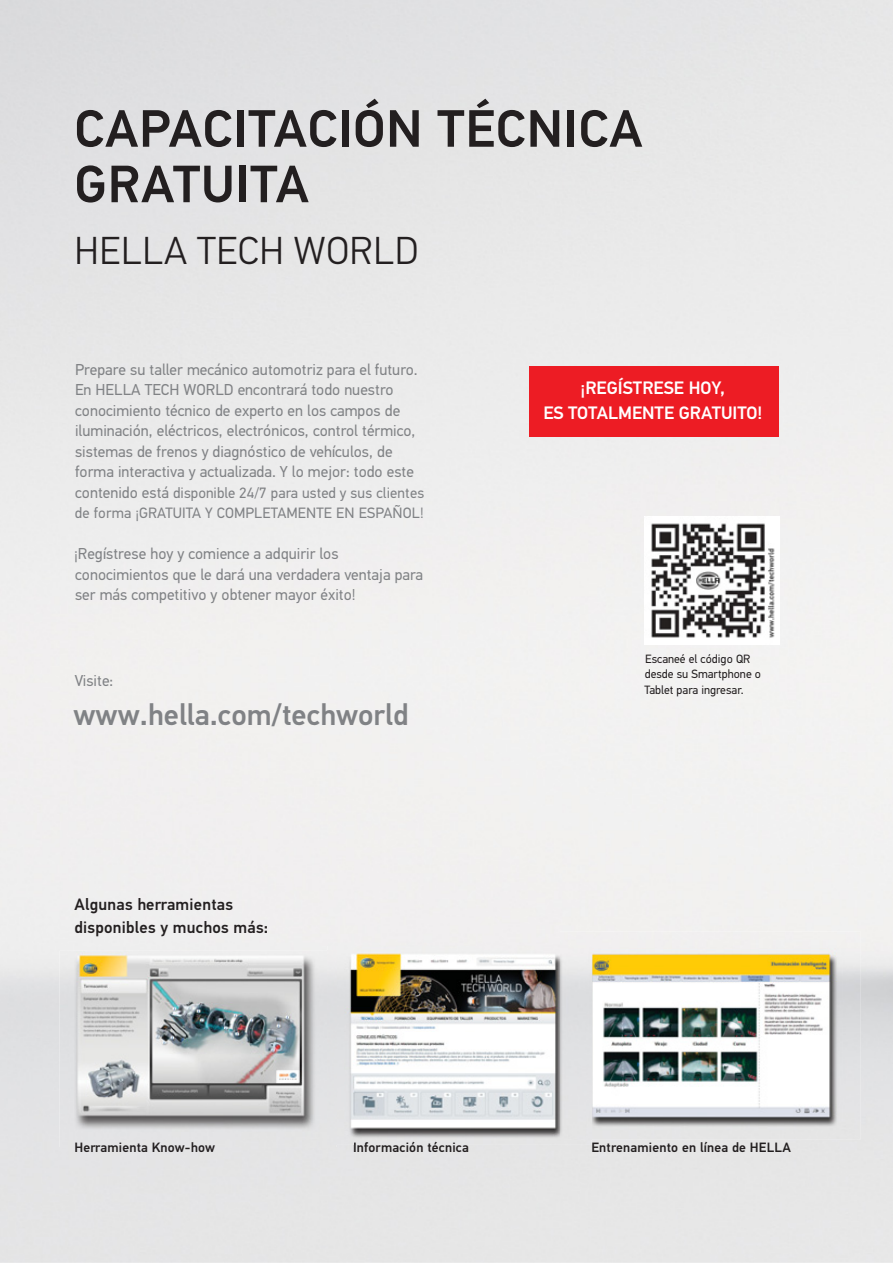
<style>
.page{position:relative;width:893px;height:1263px;background:#fff}
.page>*{position:absolute;margin:0;border:0;box-sizing:border-box;transform-origin:0 0}
.t1{font:500 52.5px/55.5px "Hella DIN Universal";letter-spacing:.015em;color:#231f20}
.t2{font:300 39px "Hella DIN Universal";letter-spacing:.015em;color:#231f20}
.t3{font:500 30px "Hella DIN Universal";color:#808285}
.t4{font:500 18px/25.2px "Hella DIN Universal";color:#fff;text-align:center}
.t5{font:500 16.5px/23.1px "Hella DIN Universal";letter-spacing:.015em;color:#231f20}
.t6{font:15.75px/20.4px "Hella DIN Universal";color:#808285}
.t7{font:15px/20.4px "Hella DIN Universal";letter-spacing:.01em;color:#808285}
.t8{font:500 13.5px "Hella DIN Universal";letter-spacing:.015em;color:#231f20}
.t9{font:500 13.5px "Hella DIN Universal";color:#1b181a}
.t10{font:12px/15.6px "Hella DIN Universal";color:#231f20}
.s1{font-size:15.75px}
</style>
<div class="page">
<img style="left:560px;top:932px;width:301px;height:207px">
<img style="left:60px;top:951px;width:277px;height:196px">
<img style="left:644px;top:517px;width:131px;height:122px">
<div style="left:529px;top:366px;width:250px;height:71px;background:#ed1c24"></div>
<img style="left:327px;top:946px;width:264px;height:199px">
<img style="left:560px;top:946px;width:31px;height:193px">
<img style="left:327px;top:951px;width:10px;height:194px">
<img style="left:354px;top:1142px;width:114px;height:3px">
<h1 class="t1" style="left:74px;top:105px;width:569px">CAPACITACIÓN TÉCNICA<br>GRATUITA</h1>
<h2 class="t2" style="left:74px;top:236px;width:346px">HELLA TECH WORLD</h2>
<p class="t6" style="left:75px;top:360px;width:344px">Prepare su taller mecánico automotriz para el futuro.<br>En HELLA TECH WORLD encontrará todo nuestro conocimiento técnico de experto en los campos de iluminación, eléctricos, electrónicos, control térmico, sistemas de frenos y diagnóstico de vehículos, de forma interactiva y actualizada. Y lo mejor: todo este</p>
<p class="t7" style="left:75px;top:483px;width:351px"><span class="s1">contenido está</span> disponible 24/7 para usted y sus clientes de forma ¡GRATUITA Y COMPLETAMENTE EN ESPAÑOL!</p>
<p class="t6" style="left:74px;top:544px;width:350px">¡Regístrese hoy y comience a adquirir los conocimientos que le dará una verdadera ventaja para ser más competitivo y obtener mayor éxito!</p>
<p class="t6" style="left:75px;top:671px;width:40px">Visite:</p>
<h3 class="t3" style="left:74px;top:703px;width:337px">www.hella.com/techworld</h3>
<p class="t5" style="left:74px;top:894px;width:195px">Algunas herramientas disponibles y muchos más:</p>
<p class="t4" style="left:543px;top:376px;width:220px">¡REGÍSTRESE HOY,<br>ES TOTALMENTE GRATUITO!</p>
<p class="t10" style="left:644px;top:652px;width:118px">Escaneé el código QR desde su Smartphone o<br>Tablet para ingresar.</p>
<p class="t8" style="left:74px;top:1143px;width:142px">Herramienta Know-how</p>
<p class="t9" style="left:353px;top:1143px;width:17px">I f</p>
<p class="t9" style="left:406px;top:1143px;width:52px">ió té i</p>
<p class="t8" style="left:357px;top:1143px;width:114px">n ormac n cn ca</p>
<p class="t8" style="left:591px;top:1143px;width:201px">Entrenamiento en línea de HELLA</p>
</div>
